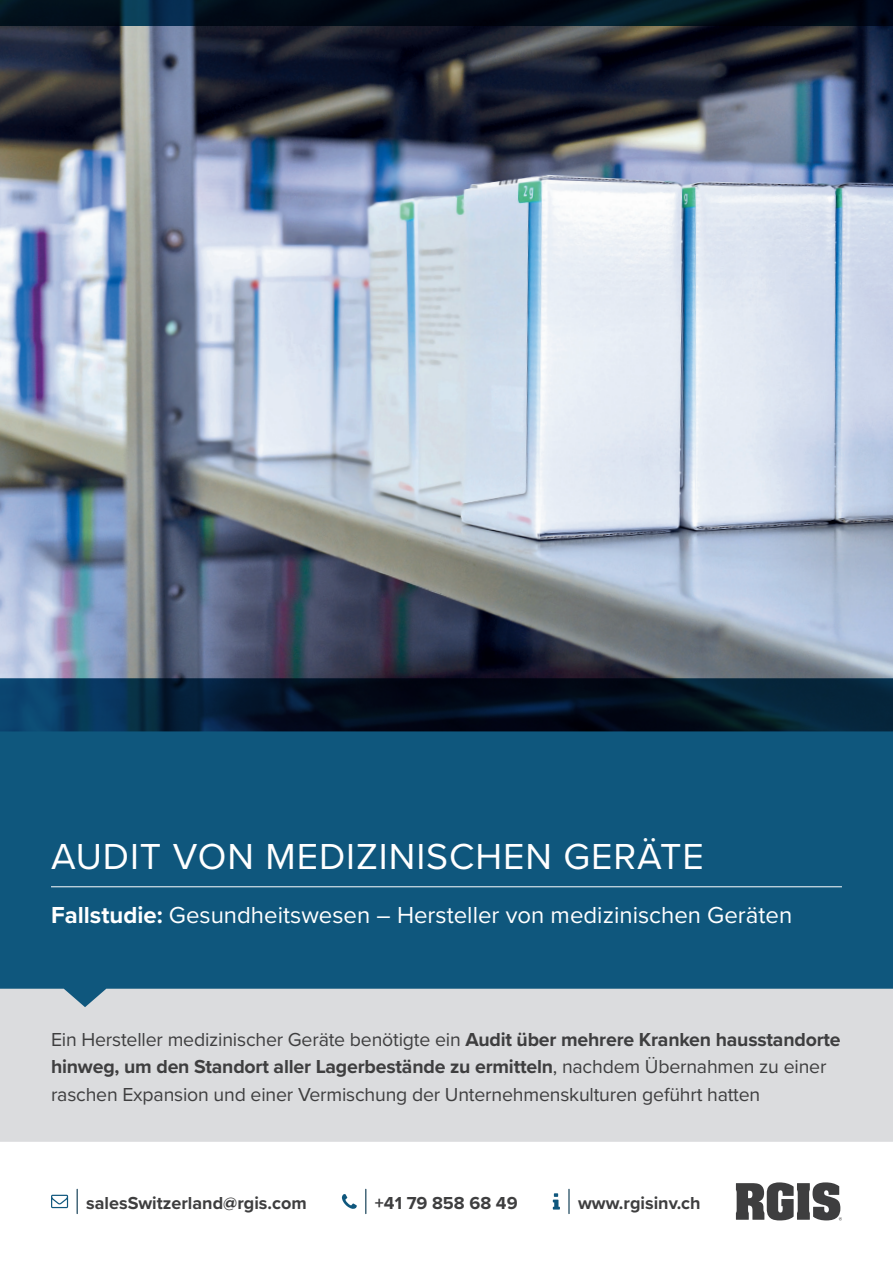
<style>
.page{position:relative;width:893px;height:1263px;background:#fff}
.page>*{position:absolute;margin:0;border:0;box-sizing:border-box;transform-origin:0 0}
.t1{font:37.5px "Proxima Nova";letter-spacing:.025em;color:#fff}
.t2{font:24px "Proxima Nova";color:#fff}
.t3{font:19.5px/27px "Proxima Nova";letter-spacing:-.01em;color:#3e3e3f}
.t4{font:700 18px "Proxima Nova";color:#3e3e3f}
.s1{font-weight:700}
</style>
<div class="page">
<hr style="left:568px;top:1189px;width:2px;height:24px;background:#07354d">
<svg style="left:553px;top:1193px;width:7px;height:16px"></svg>
<svg style="left:77px;top:1189px;width:1px;height:24px"></svg>
<svg style="left:51px;top:1195px;width:17px;height:13px"></svg>
<svg style="left:365px;top:1189px;width:1px;height:24px"></svg>
<svg style="left:342px;top:1194px;width:15px;height:15px"></svg>
<svg style="left:736px;top:1182px;width:106px;height:38px"></svg>
<div style="left:0;top:1007px;width:893px;height:135px;background:#dbdcde"></div>
<svg style="left:0;top:731px;width:893px;height:276px;background:#1c5f83"></svg>
<hr style="left:51px;top:886px;width:791px;height:1px;background:#fff">
<img style="left:0;top:26px;width:893px;height:705px">
<svg style="left:0;top:0;width:893px;height:26px;background:#02101d"></svg>
<h1 class="t1" style="left:51px;top:829px;width:654px">AUDIT VON MEDIZINISCHEN GERÄTE</h1>
<p class="t2" style="left:51px;top:897px;width:743px"><span class="s1">Fallstudie:</span> Gesundheitswesen – Hersteller von medizinischen Geräten</p>
<p class="t3" style="left:51px;top:1025px;width:791px">Ein Hersteller medizinischer Geräte benötigte ein <span class="s1">Audit über mehrere Kranken hausstandorte hinweg, um den Standort aller Lagerbestände zu ermitteln</span>, nachdem Übernahmen zu einer raschen Expansion und einer Vermischung der Unternehmenskulturen geführt hatten</p>
<p class="t4" style="left:86px;top:1189px;width:222px">salesSwitzerland@rgis.com</p>
<p class="t4" style="left:375px;top:1189px;width:144px">+41 79 858 68 49</p>
<p class="t4" style="left:578px;top:1189px;width:124px">www.rgisinv.ch</p>
</div>
